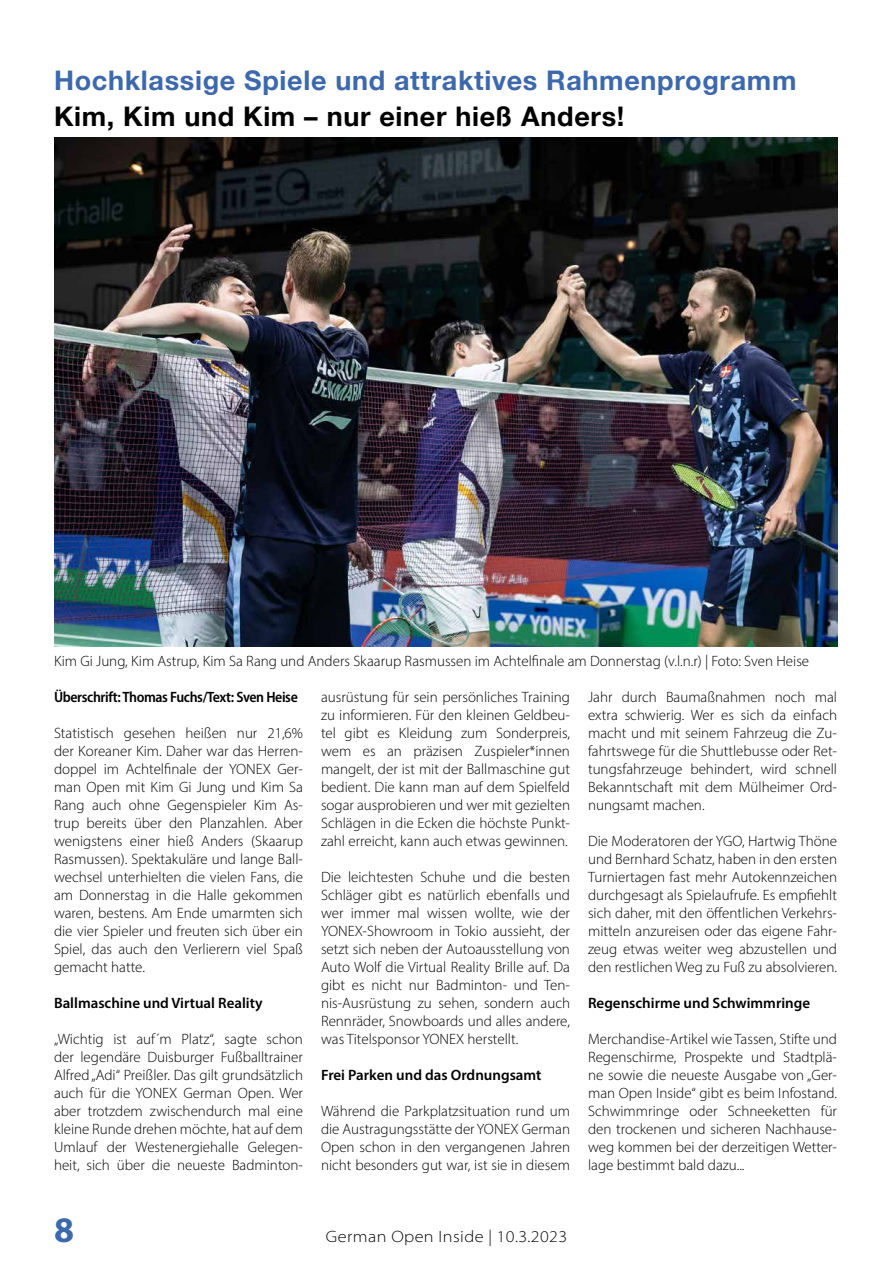
<style>
.page{position:relative;width:893px;height:1263px;background:#fff}
.page>*{position:absolute;margin:0;border:0;box-sizing:border-box;transform-origin:0 0}
.t1{font:700 36px "Myriad Pro";color:#3c68ae}
.t2{font:700 27px "Helvetica Neue";letter-spacing:.025em;color:#3c68ae}
.t3{font:700 27px "Helvetica Neue";letter-spacing:.025em;color:#000}
.t4{font:300 semi-expanded 16.5px "Myriad Pro";letter-spacing:.025em;color:#000}
.t5{font:300 15px/18px "Myriad Pro";color:#000;text-align:justify}
.t6{font:600 15px "Myriad Pro";color:#000}
.t7{font:600 semi-condensed 15px "Myriad Pro";letter-spacing:-.025em;color:#000}
</style>
<div class="page">
<img style="left:54px;top:138px;width:783px;height:508px">
<h2 class="t2" style="left:54px;top:59px;width:744px">Hochklassige Spiele und attraktives Rahmenprogramm</h2>
<h2 class="t3" style="left:54px;top:95px;width:572px">Kim, Kim und Kim – nur einer hieß Anders!</h2>
<p class="t5" style="left:54px;top:652px;width:757px">Kim Gi Jung, Kim Astrup, Kim Sa Rang und Anders Skaarup Rasmussen im Achtelfinale am Donnerstag (v.l.n.r) | Foto: Sven Heise</p>
<p class="t7" style="left:54px;top:688px;width:245px">Überschrift: Thomas Fuchs/Text: Sven Heise</p>
<p class="t5" style="left:54px;top:724px;width:251px">Statistisch gesehen heißen nur 21,6% der Koreaner Kim. Daher war das Herren&shy;doppel im Achtelfinale der YONEX Ger&shy;man Open mit Kim Gi Jung und Kim Sa Rang auch ohne Gegenspieler Kim As&shy;trup bereits über den Planzahlen. Aber wenigstens einer hieß Anders (Skaarup Rasmussen). Spektakuläre und lange Ball&shy;wechsel unterhielten die vielen Fans, die am Donnerstag in die Halle gekommen waren, bestens. Am Ende umarmten sich die vier Spieler und freuten sich über ein Spiel, das auch den Verlierern viel Spaß gemacht hatte.</p>
<p class="t6" style="left:54px;top:993px;width:210px">Ballmaschine und Virtual Reality</p>
<p class="t5" style="left:54px;top:1030px;width:251px">„Wichtig ist auf´m Platz“, sagte schon der legendäre Duisburger Fußballtrainer Alfred „Adi“ Preißler. Das gilt grundsätzlich auch für die YONEX German Open. Wer aber trotzdem zwischendurch mal eine kleine Runde drehen möchte, hat auf dem Umlauf der Westenergiehalle Gelegen&shy;heit, sich über die neueste Badminton-</p>
<p class="t5" style="left:321px;top:688px;width:251px">ausrüstung für sein persönliches Training zu informieren. Für den kleinen Geldbeu&shy;tel gibt es Kleidung zum Sonderpreis, wem es an präzisen Zuspieler*innen mangelt, der ist mit der Ballmaschine gut bedient. Die kann man auf dem Spielfeld sogar ausprobieren und wer mit gezielten Schlägen in die Ecken die höchste Punkt&shy;zahl erreicht, kann auch etwas gewinnen.</p>
<p class="t5" style="left:321px;top:868px;width:251px">Die leichtesten Schuhe und die besten Schläger gibt es natürlich ebenfalls und wer immer mal wissen wollte, wie der YONEX-Showroom in Tokio aussieht, der setzt sich neben der Autoausstellung von Auto Wolf die Virtual Reality Brille auf. Da gibt es nicht nur Badminton- und Ten&shy;nis-Ausrüstung zu sehen, sondern auch Rennräder, Snowboards und alles andere, was Titelsponsor YONEX herstellt.</p>
<p class="t6" style="left:321px;top:1065px;width:222px">Frei Parken und das Ordnungsamt</p>
<p class="t5" style="left:321px;top:1102px;width:251px">Während die Parkplatzsituation rund um die Austragungsstätte der YONEX German Open schon in den vergangenen Jahren nicht besonders gut war, ist sie in diesem</p>
<h1 class="t1" style="left:54px;top:1206px;width:21px">8</h1>
<p class="t4" style="left:326px;top:1226px;width:243px">German Open Inside | 10.3.2023</p>
<p class="t5" style="left:588px;top:688px;width:251px">Jahr durch Baumaßnahmen noch mal extra schwierig. Wer es sich da einfach macht und mit seinem Fahrzeug die Zu&shy;fahrtswege für die Shuttlebusse oder Ret&shy;tungsfahrzeuge behindert, wird schnell Bekanntschaft mit dem Mülheimer Ord&shy;nungsamt machen.</p>
<p class="t5" style="left:588px;top:832px;width:251px">Die Moderatoren der YGO, Hartwig Thöne und Bernhard Schatz, haben in den ersten Turniertagen fast mehr Autokennzeichen durchgesagt als Spielaufrufe. Es empfiehlt sich daher, mit den öffentlichen Verkehrs&shy;mitteln anzureisen oder das eigene Fahr&shy;zeug etwas weiter weg abzustellen und den restlichen Weg zu Fuß zu absolvieren.</p>
<p class="t6" style="left:588px;top:993px;width:224px">Regenschirme und Schwimmringe</p>
<p class="t5" style="left:588px;top:1030px;width:251px">Merchandise-Artikel wie Tassen, Stifte und Regenschirme, Prospekte und Stadtplä&shy;ne sowie die neueste Ausgabe von „Ger&shy;man Open Inside“ gibt es beim Infostand.<br>Schwimmringe oder Schneeketten für den trockenen und sicheren Nachhause&shy;weg kommen bei der derzeitigen Wetter&shy;lage bestimmt bald dazu...</p>
</div>
